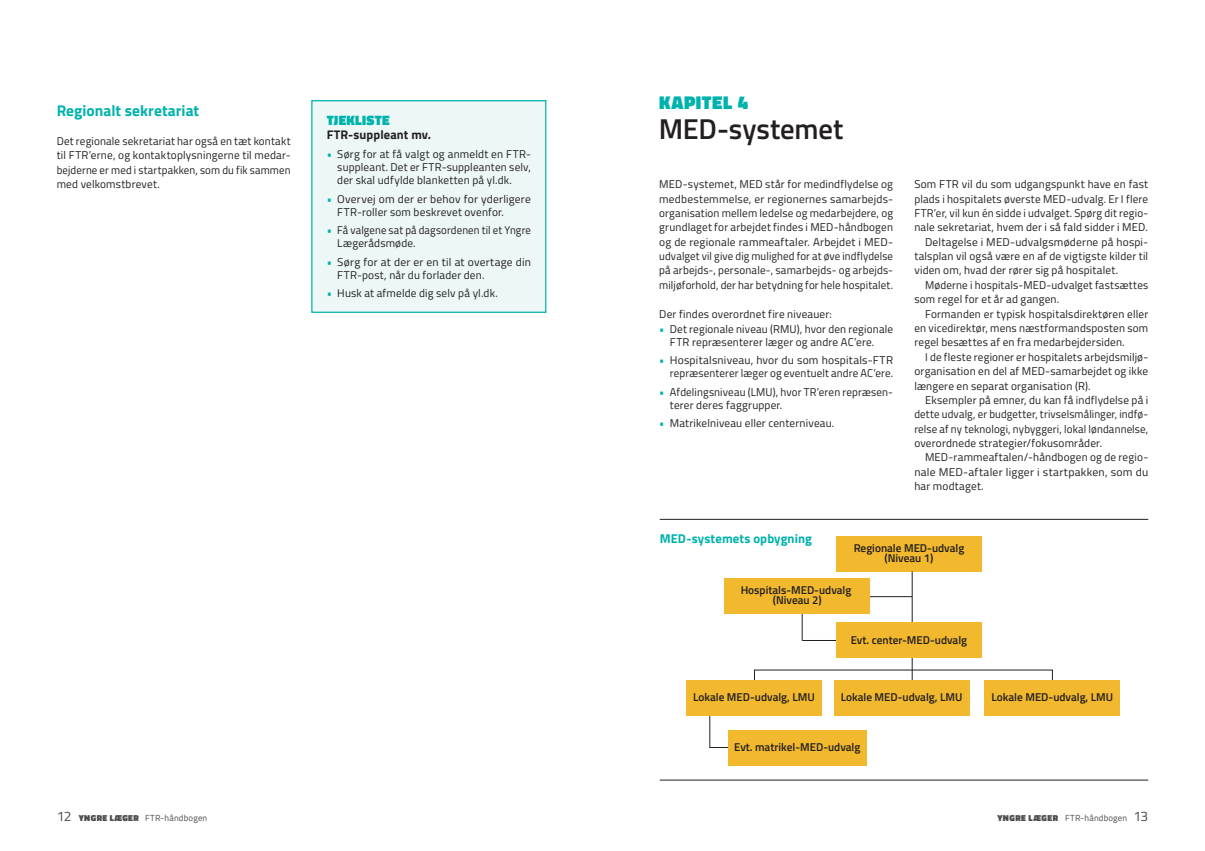
<style>
.page{position:relative;width:1205px;height:851px;background:#fff}
.page>*{position:absolute;margin:0;border:0;box-sizing:border-box;transform-origin:0 0}
.Titel_2023_Speciallæger{font:600 28.75px "Titillium Web";letter-spacing:-.005em;color:#231f20}
.Titel_2023_Speciallæger-2{font:900 18.75px "Titillium Web";letter-spacing:.03em;color:#00b2ad}
.Stor_MR_Speciallæger_2023{font:700 15.5px "Titillium Web";letter-spacing:.005em;color:#00b2ad}
.MR_Tjekliste_i_boks{font:900 13.75px "Titillium Web";letter-spacing:.02em;color:#00b2ad}
.MR_Speciallæger_2023{font:700 12.75px "Titillium Web";letter-spacing:.01em;color:#00b2ad}
.MR_Tjekliste_i_boks-2{font:700 12.5px "Titillium Web";letter-spacing:.01em;color:#231f20}
.t1{font:600 11.38px/9.8px "Titillium Web";color:#231f20;text-align:center}
.BT_Speciallæger_2023{font:11.25px/14.4px "Titillium Web";letter-spacing:.015em;color:#231f20}
.BT_Indryk_Speciallæger_2023{font:11.25px/14.4px "Titillium Web";letter-spacing:.015em;color:#231f20;text-align:justify}
.BT_Speciallæger_2023-2{font:11.25px/13.1px "Titillium Web";letter-spacing:.015em;color:#231f20;scale:.96 1}
.t2{font:8.75px "Titillium Web";letter-spacing:.02em;color:#4b4c4d}
.s1{color:#00b2ad}
.s2{font-size:13.75px}
.s3{font-weight:900}
</style>
<div class="page">
<div style="left:312px;top:101px;width:234px;height:211px;background:#ecf7f6"></div>
<div style="left:311px;top:100px;width:235px;height:213px;border:1px solid #00b2ad"></div>
<div style="left:836px;top:536px;width:146px;height:35px;background:#f2b92f"></div>
<hr style="left:865px;top:596px;width:47px;height:1px;background:#231f20">
<hr style="left:802px;top:610px;width:1px;height:30px;background:#231f20">
<hr style="left:912px;top:571px;width:1px;height:53px;background:#231f20">
<svg style="left:912px;top:658px;width:1px;height:20px"></svg>
<svg style="left:709px;top:715px;width:21px;height:32px"></svg>
<hr style="left:802px;top:640px;width:34px;height:1px;background:#231f20">
<div style="left:836px;top:623px;width:146px;height:35px;background:#f2b92f"></div>
<div style="left:686px;top:680px;width:135px;height:35px;background:#f2b92f"></div>
<div style="left:728px;top:729px;width:138px;height:35px;background:#f2b92f"></div>
<div style="left:834px;top:680px;width:135px;height:35px;background:#f2b92f"></div>
<div style="left:985px;top:680px;width:135px;height:35px;background:#f2b92f"></div>
<div style="left:724px;top:578px;width:146px;height:35px;background:#f2b92f"></div>
<hr style="left:660px;top:519px;width:488px;height:1px;background:#231f20">
<hr style="left:660px;top:779px;width:488px;height:1px;background:#231f20">
<p class="Stor_MR_Speciallæger_2023" style="left:57px;top:99px;width:144px">Regionalt sekretariat</p>
<p class="BT_Speciallæger_2023" style="left:57px;top:133px;width:235px;text-align:justify">Det regionale sekretariat har også en tæt kontakt til FTR’erne, og kontaktoplysningerne til medar&shy;bejderne er med i startpakken, som du fik sammen med velkomstbrevet.</p>
<p class="MR_Tjekliste_i_boks" style="left:327px;top:110px;width:64px">TJEKLISTE</p>
<p class="MR_Tjekliste_i_boks-2" style="left:327px;top:125px;width:106px">FTR-suppleant mv.</p>
<p class="BT_Speciallæger_2023" style="left:337px;top:147px;width:195px;line-height:13.1px;text-indent:-11px"><span class="s1">•</span> Sørg for at få valgt og anmeldt en FTR&shy;suppleant. Det er FTR-suppleanten selv, der skal udfylde blanketten på yl.dk.</p>
<p class="BT_Speciallæger_2023" style="left:337px;top:191px;width:195px;line-height:13.1px;text-indent:-11px"><span class="s1">•</span> Overvej om der er behov for yderligere<br>FTR-roller som beskrevet ovenfor.</p>
<p class="BT_Speciallæger_2023-2" style="left:337px;top:223px;width:203px;text-indent:-11px"><span class="s1">•</span> Få valgene sat på dagsordenen til et Yngre<br>Lægerådsmøde.</p>
<p class="BT_Speciallæger_2023" style="left:337px;top:254px;width:195px;line-height:13.1px;text-indent:-11px"><span class="s1">•</span> Sørg for at der er en til at overtage din<br>FTR-post, når du forlader den.</p>
<p class="BT_Speciallæger_2023" style="left:327px;top:285px;width:173px"><span class="s1">•</span> Husk at afmelde dig selv på yl.dk.</p>
<p class="Titel_2023_Speciallæger-2" style="left:659px;top:88px;width:90px">KAPITEL 4</p>
<p class="Titel_2023_Speciallæger" style="left:659px;top:107px;width:186px">MED-systemet</p>
<p class="BT_Speciallæger_2023" style="left:659px;top:176px;width:235px">MED-systemet, MED står for medindflydelse og medbestemmelse, er regionernes samarbejds&shy;organisation mellem ledelse og medarbejdere, og grundlaget for arbejdet findes i MED-håndbogen og de regionale rammeaftaler. Arbejdet i MED&shy;udvalget vil give dig mulighed for at øve indflydelse på arbejds-, personale-, samarbejds- og arbejds&shy;miljøforhold, der har betydning for hele hospitalet.</p>
<p class="BT_Speciallæger_2023" style="left:659px;top:306px;width:174px">Der findes overordnet fire niveauer:</p>
<p class="BT_Speciallæger_2023" style="left:670px;top:321px;width:225px;line-height:13.1px;text-indent:-11px"><span class="s1">•</span> Det regionale niveau (RMU), hvor den regionale<br>FTR repræsenterer læger og andre AC’ere.</p>
<p class="BT_Speciallæger_2023" style="left:659px;top:353px;width:235px;line-height:13.1px;text-align:right"><span class="s1">•</span> Hospitalsniveau, hvor du som hospitals-FTR repræsenterer læger og eventuelt andre AC’ere.</p>
<p class="BT_Speciallæger_2023" style="left:670px;top:384px;width:225px;line-height:13.1px;text-indent:-11px"><span class="s1">•</span> Afdelingsniveau (LMU), hvor TR’eren repræsen&shy;terer deres faggrupper.</p>
<p class="BT_Speciallæger_2023" style="left:659px;top:415px;width:177px"><span class="s1">•</span> Matrikelniveau eller centerniveau.</p>
<p class="BT_Speciallæger_2023" style="left:914px;top:176px;width:235px;text-align:justify">Som FTR vil du som udgangspunkt have en fast plads i hospitalets øverste MED-udvalg. Er I flere FTR’er, vil kun én sidde i udvalget. Spørg dit regio&shy;nale sekretariat, hvem der i så fald sidder i MED.</p>
<p class="BT_Indryk_Speciallæger_2023" style="left:914px;top:234px;width:235px;text-indent:11px">Deltagelse i MED-udvalgsmøderne på hospi&shy;talsplan vil også være en af de vigtigste kilder til viden om, hvad der rører sig på hospitalet.</p>
<p class="BT_Indryk_Speciallæger_2023" style="left:914px;top:277px;width:235px;text-indent:11px">Møderne i hospitals-MED-udvalget fastsættes som regel for et år ad gangen.</p>
<p class="BT_Indryk_Speciallæger_2023" style="left:914px;top:306px;width:235px;text-indent:11px">Formanden er typisk hospitalsdirektøren eller en vicedirektør, mens næstformandsposten som regel besættes af en fra medarbejdersiden.</p>
<p class="BT_Indryk_Speciallæger_2023" style="left:914px;top:349px;width:235px;text-indent:11px">I de fleste regioner er hospitalets arbejdsmiljø&shy;organisation en del af MED-samarbejdet og ikke længere en separat organisation (R).</p>
<p class="BT_Indryk_Speciallæger_2023" style="left:914px;top:392px;width:235px;text-indent:11px">Eksempler på emner, du kan få indflydelse på i dette udvalg, er budgetter, trivselsmålinger, indfø&shy;relse af ny teknologi, nybyggeri, lokal løndannelse, overordnede strategier/fokusområder.</p>
<p class="BT_Indryk_Speciallæger_2023" style="left:914px;top:449px;width:235px;text-indent:11px">MED-rammeaftalen/-håndbogen og de regio&shy;nale MED-aftaler ligger i startpakken, som du har modtaget.</p>
<p class="MR_Speciallæger_2023" style="left:660px;top:528px;width:154px">MED-systemets opbygning</p>
<p class="t1" style="left:853px;top:542px;width:112px">Regionale MED-udvalg (Niveau 1)</p>
<p class="t1" style="left:741px;top:584px;width:112px">Hospitals-MED-udvalg (Niveau 2)</p>
<p class="t1" style="left:851px;top:634px;width:118px">Evt. center-MED-udvalg</p>
<p class="t1" style="left:693px;top:691px;width:123px">Lokale MED-udvalg, LMU</p>
<p class="t1" style="left:841px;top:691px;width:123px">Lokale MED-udvalg, LMU</p>
<p class="t1" style="left:991px;top:691px;width:123px">Lokale MED-udvalg, LMU</p>
<p class="t1" style="left:734px;top:741px;width:128px">Evt. matrikel-MED-udvalg</p>
<p class="t2" style="left:57px;top:811px;width:152px"><span class="s2">12</span> <span class="s3">YNGRE LÆGER</span> FTR-håndbogen</p>
<p class="t2" style="left:997px;top:811px;width:152px"><span class="s3">YNGRE LÆGER</span> FTR-håndbogen <span class="s2">13</span></p>
</div>
